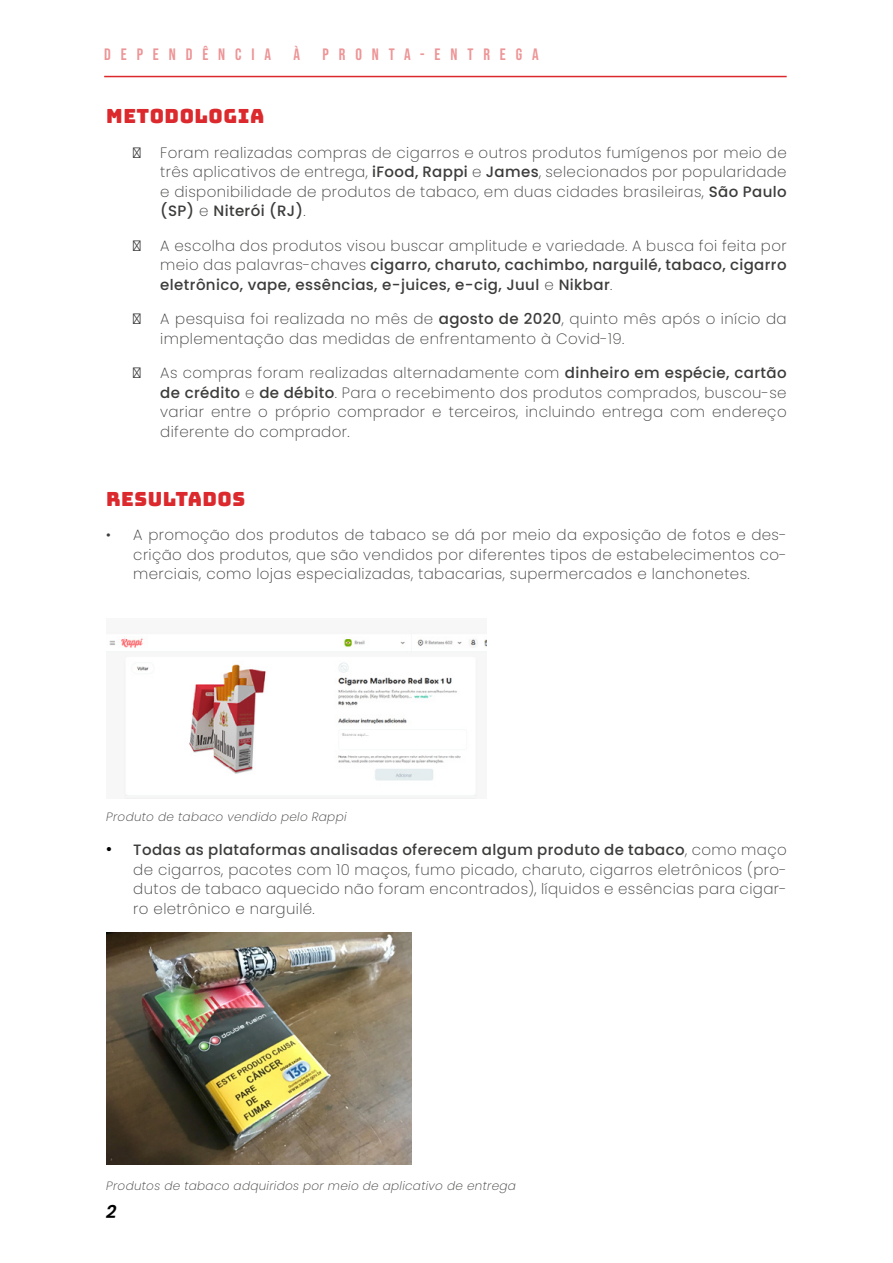
<style>
.page{position:relative;width:893px;height:1263px;background:#fff}
.page>*{position:absolute;margin:0;border:0;box-sizing:border-box;transform-origin:0 0}
.t1{font:19.5px "Bungee";letter-spacing:.025em;color:#db292d}
.t2{font:italic 600 18px "Poppins";color:#000}
.t3{font:16.5px "Bebas Neue";letter-spacing:.6em;color:#db292d}
.t4{font:200 15px/19.5px "Poppins";letter-spacing:.025em;color:#3c3c3b;text-align:justify}
.t5{font:500 15px/19.5px "Poppins";letter-spacing:.025em;color:#3c3c3b;text-align:justify}
.t6{font:italic 200 12px "Poppins";letter-spacing:.025em;color:#3c3c3b}
.s1{font-weight:500}
.s2{font-weight:200}
.s3{font-family:"Arial";font-weight:400;font-size:16.5px;color:#000}
</style>
<div class="page">
<hr style="left:104px;top:76px;width:683px;height:1px;background:#db292d">
<img style="left:109px;top:638px;width:378px;height:161px">
<img style="left:106px;top:932px;width:305px;height:232px">
<p class="t3" style="left:104px;top:45px;width:168px">DEPENDÊNCIA</p>
<p class="t3" style="left:294px;top:45px;width:8px">À</p>
<p class="t3" style="left:323px;top:45px;width:218px">PRONTA-ENTREGA</p>
<h1 class="t1" style="left:106px;top:105px;width:159px">METODOLOGIA</h1>
<p class="t4" style="left:160px;top:143px;width:628px;text-indent:-27px">● Foram realizadas compras de cigarros e outros produtos fumígenos por meio de três aplicativos de entrega, <span class="s1">iFood, Rappi</span> e <span class="s1">James</span>, selecionados por popularidade e disponibilidade de produtos de tabaco, em duas cidades brasileiras, <span class="s1">São Paulo (SP)</span> e <span class="s1">Niterói (RJ)</span>.</p>
<p class="t5" style="left:160px;top:236px;width:628px;text-indent:-27px"><span class="s2">● A escolha dos produtos visou buscar amplitude e variedade. A busca foi feita por meio das palavras-chaves</span> cigarro, charuto, cachimbo, narguilé, tabaco, cigarro eletrônico, vape, essências, e-juices, e-cig, Juul <span class="s2">e</span> Nikbar<span class="s2">.</span></p>
<p class="t4" style="left:160px;top:309px;width:628px;text-indent:-27px">● A pesquisa foi realizada no mês de <span class="s1">agosto de 2020</span>, quinto mês após o início da implementação das medidas de enfrentamento à Covid-19.</p>
<p class="t4" style="left:160px;top:363px;width:628px;text-indent:-27px">● As compras foram realizadas alternadamente com <span class="s1">dinheiro em espécie, cartão de crédito</span> e <span class="s1">de débito</span>. Para o recebimento dos produtos comprados, buscou-se variar entre o próprio comprador e terceiros, incluindo entrega com endereço diferente do comprador.</p>
<h1 class="t1" style="left:106px;top:487px;width:140px">RESULTADOS</h1>
<p class="t4" style="left:133px;top:525px;width:655px;text-indent:-27px">• A promoção dos produtos de tabaco se dá por meio da exposição de fotos e des&shy;crição dos produtos, que são vendidos por diferentes tipos de estabelecimentos co&shy;merciais, como lojas especializadas, tabacarias, supermercados e lanchonetes.</p>
<p class="t6" style="left:106px;top:809px;width:242px">Produto de tabaco vendido pelo Rappi</p>
<p class="t4" style="left:133px;top:840px;width:655px;text-indent:-27px"><span class="s3">•</span> <span class="s1">Todas as plataformas analisadas oferecem algum produto de tabaco</span>, como maço de cigarros, pacotes com 10 maços, fumo picado, charuto, cigarros eletrônicos (pro&shy;dutos de tabaco aquecido não foram encontrados), líquidos e essências para cigar&shy;ro eletrônico e narguilé.</p>
<p class="t6" style="left:106px;top:1178px;width:411px">Produtos de tabaco adquiridos por meio de aplicativo de entrega</p>
<p class="t2" style="left:106px;top:1201px;width:12px">2</p>
</div>
